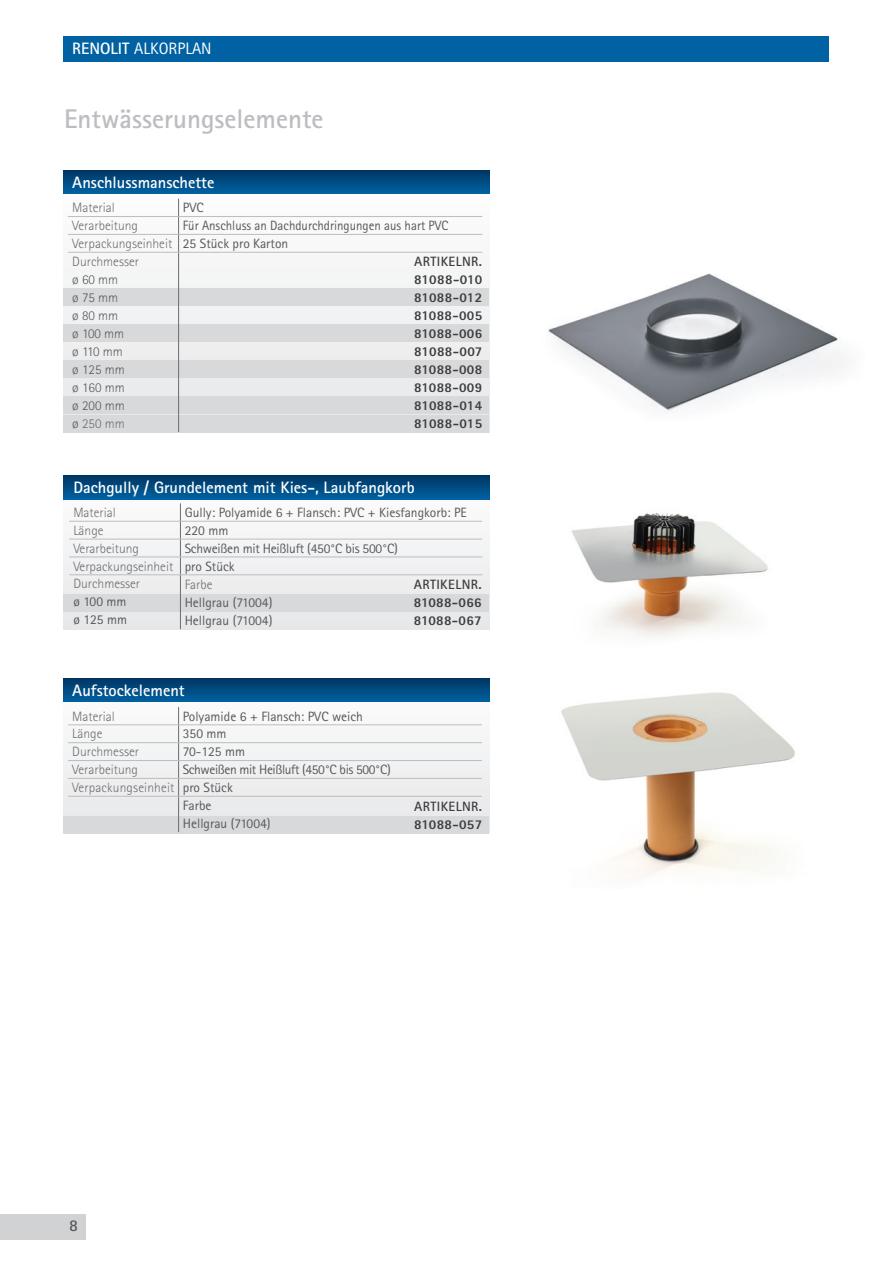
<style>
.page{position:relative;width:893px;height:1263px;background:#fff}
.page>*{position:absolute;margin:0;border:0;box-sizing:border-box;transform-origin:0 0}
.t1{font:700 27px "Rotis Sans Serif Pro";color:#bcbdc0}
.t2{font:700 16.5px "Rotis Sans Serif Pro";color:#fff}
.t3{font:16.5px "Rotis Sans Serif Pro";color:#fff}
.t4{font:700 16.5px "Rotis Sans Serif Pro";color:#57585a}
.t5{font:13.5px/18px "Rotis Sans Serif Pro";color:#57585a}
.t6{font:300 13.5px "Rotis Sans Serif Pro";color:#6c6d70}
.t7{font:800 13.5px/18px "Rotis Sans Serif Pro";letter-spacing:.025em;color:#3e3e3f;text-align:justify}
.t8{font:13.5px/17.9px "Rotis Sans Serif Pro";color:#57585a;scale:.95 1}
.t9{font:13.5px/17.9px "Rotis Sans Serif Pro";letter-spacing:-.02em;color:#57585a}
.t10{font:300 13.5px/18px "Rotis Sans Serif Pro";color:#57585a}
.t11{font:13.5px "Rotis Sans Serif Pro";letter-spacing:-.03em;color:#57585a}
.t12{font:700 13.5px "Rotis Sans Serif Pro";letter-spacing:.03em;color:#3e3e3f}
.s1{font-weight:700}
.s2{font-weight:300;color:#6c6d70}
.s3{color:#6c6d70}
.s4{font-weight:400;color:#57585a}
</style>
<div class="page">
<div style="left:0;top:1214px;width:85px;height:26px;background:#d1d2d4"></div>
<div style="left:64px;top:36px;width:765px;height:25px;background:#0062a3"></div>
<div style="left:64px;top:170px;width:425px;height:262px;background:#f5f5f6"></div>
<div style="left:64px;top:397px;width:425px;height:17px;background:#d8d9db"></div>
<div style="left:64px;top:415px;width:425px;height:17px;background:#d8d9db"></div>
<div style="left:64px;top:361px;width:425px;height:17px;background:#d8d9db"></div>
<div style="left:64px;top:325px;width:425px;height:17px;background:#d8d9db"></div>
<div style="left:64px;top:288px;width:425px;height:18px;background:#d8d9db"></div>
<img style="left:548px;top:273px;width:297px;height:139px">
<svg style="left:64px;top:170px;width:425px;height:23px;background:#004a81"></svg>
<svg style="left:178px;top:199px;width:1px;height:53px"></svg>
<hr style="left:178px;top:252px;width:1px;height:180px;background:#6c6d70">
<hr style="left:68px;top:216px;width:111px;height:1px;background:#bcbdc0">
<hr style="left:179px;top:216px;width:303px;height:1px;background:#bcbdc0">
<hr style="left:68px;top:234px;width:111px;height:1px;background:#bcbdc0">
<hr style="left:179px;top:234px;width:303px;height:1px;background:#bcbdc0">
<hr style="left:68px;top:252px;width:111px;height:1px;background:#bcbdc0">
<hr style="left:179px;top:252px;width:303px;height:1px;background:#bcbdc0">
<div style="left:64px;top:678px;width:425px;height:154px;background:#f1f2f3"></div>
<div style="left:64px;top:816px;width:425px;height:17px;background:#d8d9db"></div>
<img style="left:561px;top:692px;width:234px;height:187px">
<div style="left:64px;top:678px;width:425px;height:24px;background:linear-gradient(to bottom,#003661,#005f9f)"></div>
<svg style="left:178px;top:707px;width:1px;height:89px"></svg>
<hr style="left:178px;top:796px;width:1px;height:36px;background:#6c6d70">
<hr style="left:68px;top:724px;width:111px;height:1px;background:#bcbdc0">
<hr style="left:179px;top:724px;width:303px;height:1px;background:#bcbdc0">
<hr style="left:68px;top:742px;width:111px;height:1px;background:#bcbdc0">
<hr style="left:179px;top:742px;width:303px;height:1px;background:#bcbdc0">
<hr style="left:68px;top:760px;width:111px;height:1px;background:#bcbdc0">
<hr style="left:179px;top:760px;width:303px;height:1px;background:#bcbdc0">
<hr style="left:68px;top:778px;width:111px;height:1px;background:#bcbdc0">
<hr style="left:179px;top:778px;width:303px;height:1px;background:#bcbdc0">
<hr style="left:68px;top:796px;width:111px;height:1px;background:#bcbdc0">
<hr style="left:179px;top:796px;width:303px;height:1px;background:#bcbdc0">
<div style="left:64px;top:476px;width:425px;height:153px;background:#f1f2f3"></div>
<div style="left:64px;top:594px;width:425px;height:17px;background:#d8d9db"></div>
<svg style="left:64px;top:476px;width:425px;height:23px;background:#004b82"></svg>
<svg style="left:180px;top:503px;width:1px;height:71px"></svg>
<hr style="left:180px;top:575px;width:1px;height:54px;background:#6c6d70">
<hr style="left:69px;top:521px;width:111px;height:1px;background:#bcbdc0">
<hr style="left:180px;top:521px;width:302px;height:1px;background:#bcbdc0">
<hr style="left:69px;top:539px;width:111px;height:1px;background:#bcbdc0">
<hr style="left:180px;top:539px;width:302px;height:1px;background:#bcbdc0">
<hr style="left:69px;top:557px;width:111px;height:1px;background:#bcbdc0">
<hr style="left:180px;top:557px;width:302px;height:1px;background:#bcbdc0">
<hr style="left:69px;top:574px;width:111px;height:1px;background:#bcbdc0">
<hr style="left:180px;top:574px;width:302px;height:1px;background:#bcbdc0">
<img style="left:571px;top:512px;width:197px;height:125px">
<p class="t3" style="left:72px;top:39px;width:141px"><span class="s1">RENOLIT</span> ALKORPLAN</p>
<h1 class="t1" style="left:64px;top:101px;width:261px">Entwässerungselemente</h1>
<p class="t2" style="left:72px;top:172px;width:144px">Anschlussmanschette</p>
<p class="t6" style="left:72px;top:200px;width:44px">Material</p>
<p class="t5" style="left:183px;top:199px;width:22px">PVC</p>
<p class="t6" style="left:72px;top:218px;width:67px">Verarbeitung</p>
<p class="t8" style="left:72px;top:217px;width:397px;text-indent:111px">Für Anschluss an Dachdurchdringungen aus hart PVC<br><span class="s2">Verpackungseinheit</span> 25 Stück pro Karton<br><span class="s2">Durchmesser</span></p>
<p class="t10" style="left:72px;top:271px;width:54px">ø 60 mm ø 75 mm ø 80 mm ø 100 mm ø 110 mm ø 125 mm ø 160 mm ø 200 mm ø <span class="s3">250 mm</span></p>
<p class="t12" style="left:414px;top:253px;width:70px">ARTIKELNR.</p>
<p class="t7" style="left:414px;top:270px;width:70px">81088-010<br>81088-012<br>81088-005<br>81088-006<br>81088-007<br>81088-008<br>81088-009<br>81088-014<br>81088-015</p>
<p class="t2" style="left:73px;top:477px;width:343px">Dachgully / Grundelement mit Kies-, Laubfangkorb</p>
<p class="t6" style="left:73px;top:505px;width:44px">Material</p>
<p class="t5" style="left:185px;top:503px;width:284px">Gully: Polyamide 6 + Flansch: PVC + Kiesfangkorb: PE</p>
<p class="t6" style="left:73px;top:522px;width:32px">Länge</p>
<p class="t5" style="left:185px;top:521px;width:45px">220 mm</p>
<p class="t6" style="left:73px;top:540px;width:67px">Verarbeitung</p>
<p class="t9" style="left:73px;top:539px;width:326px;text-indent:111px">Schweißen mit Heißluft (450°C bis 500°C)<br><span class="s2">Verpackungseinheit</span> pro Stück<br><span class="s2">Durchmesser</span></p>
<p class="t5" style="left:73px;top:593px;width:55px">ø 100 mm ø 125 mm</p>
<p class="t6" style="left:185px;top:577px;width:29px">Farbe</p>
<p class="t5" style="left:185px;top:593px;width:89px">Hellgrau (71004)<br>Hellgrau (71004)</p>
<p class="t12" style="left:414px;top:576px;width:70px">ARTIKELNR.</p>
<p class="t7" style="left:414px;top:593px;width:70px">81088-066<br>81088-067</p>
<p class="t2" style="left:72px;top:680px;width:114px">Aufstockelement</p>
<p class="t6" style="left:72px;top:708px;width:44px">Material</p>
<p class="t5" style="left:183px;top:707px;width:182px">Polyamide 6 + Flansch: PVC weich</p>
<p class="t6" style="left:72px;top:726px;width:32px">Länge</p>
<p class="t5" style="left:183px;top:725px;width:45px">350 mm</p>
<p class="t6" style="left:72px;top:744px;width:68px">Durchmesser</p>
<p class="t5" style="left:183px;top:743px;width:64px">70-125 mm</p>
<p class="t6" style="left:72px;top:762px;width:67px">Verarbeitung</p>
<p class="t11" style="left:183px;top:762px;width:209px">Schweißen mit Heißluft (450°C bis 500°C)</p>
<p class="t6" style="left:72px;top:780px;width:162px">Verpackungseinheit <span class="s4">pro Stück</span></p>
<p class="t5" style="left:183px;top:796px;width:30px">Farbe</p>
<p class="t5" style="left:183px;top:814px;width:89px">Hellgrau (71004)</p>
<p class="t12" style="left:414px;top:798px;width:70px">ARTIKELNR.</p>
<p class="t7" style="left:414px;top:815px;width:70px">81088-057</p>
<p class="t4" style="left:69px;top:1215px;width:10px">8</p>
</div>
